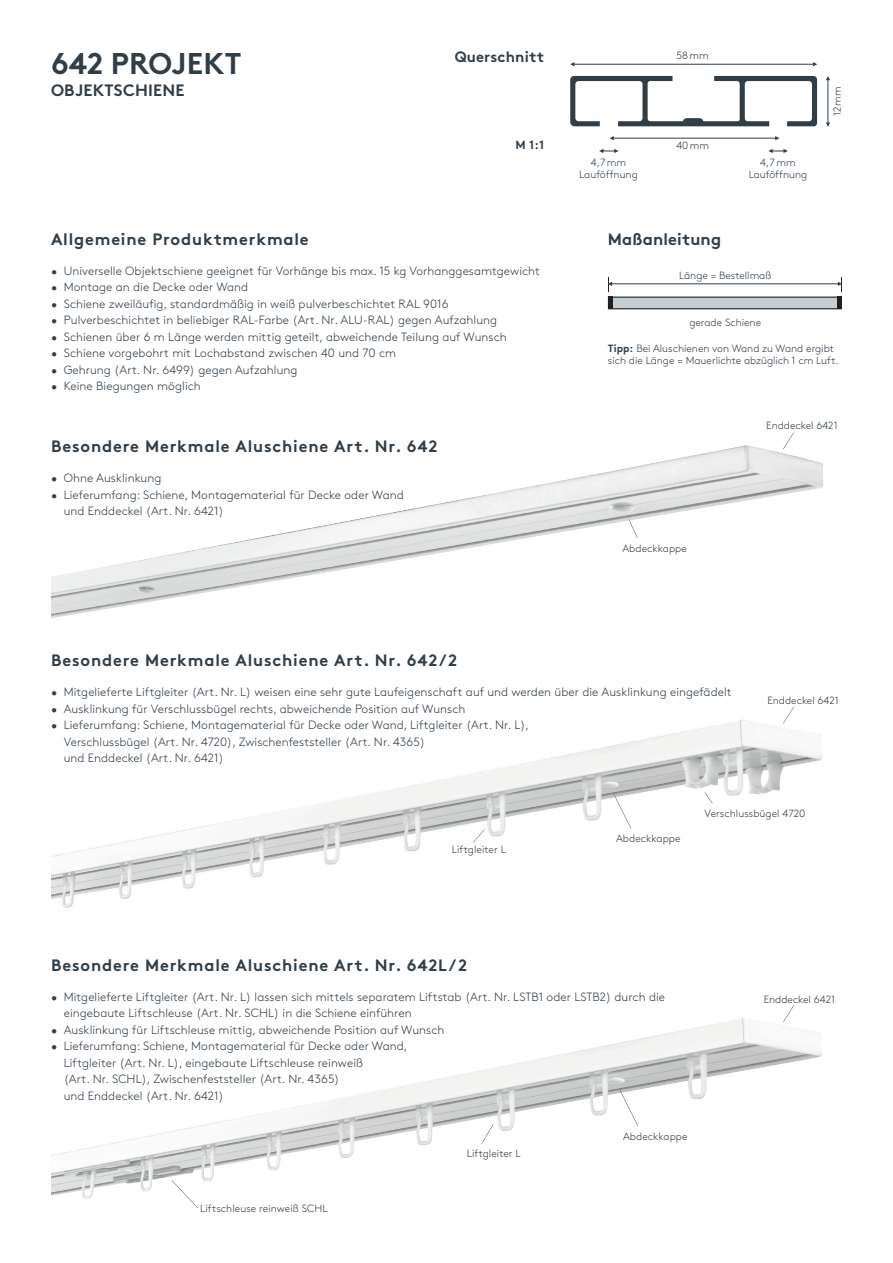
<style>
.page{position:relative;width:893px;height:1263px;background:#fff}
.page>*{position:absolute;margin:0;border:0;box-sizing:border-box;transform-origin:0 0}
.t1{font:700 30px "Brown Pro";letter-spacing:.005em;color:#313e48}
.t2{font:700 16.5px "Brown Pro";letter-spacing:.05em;color:#313e48}
.t3{font:700 16.5px "Brown Pro";letter-spacing:.01em;color:#313e48}
.t4{font:700 15px "Brown Pro";letter-spacing:.01em;color:#313e48}
.t5{font:300 12px/16.5px "Brown Pro";letter-spacing:.005em;color:#313e48}
.t6{font:700 12px "Brown Pro";color:#313e48}
.t7{font:300 10.5px/12px "Brown Pro";color:#313e48;text-align:center}
.s1{font-weight:700}
</style>
<div class="page">
<img style="left:51px;top:445px;width:772px;height:173px">
<svg style="left:783px;top:432px;width:11px;height:17px"></svg>
<svg style="left:629px;top:519px;width:8px;height:19px"></svg>
<img style="left:51px;top:719px;width:772px;height:189px">
<img style="left:783px;top:707px;width:11px;height:16px">
<img style="left:613px;top:792px;width:16px;height:33px">
<svg style="left:705px;top:792px;width:8px;height:11px"></svg>
<img style="left:473px;top:829px;width:11px;height:14px">
<img style="left:51px;top:1018px;width:771px;height:181px">
<svg style="left:783px;top:1005px;width:11px;height:17px"></svg>
<svg style="left:172px;top:1180px;width:26px;height:28px"></svg>
<svg style="left:620px;top:1090px;width:18px;height:36px"></svg>
<svg style="left:482px;top:1124px;width:12px;height:19px"></svg>
<svg style="left:608px;top:277px;width:4px;height:15px"></svg>
<div style="left:608px;top:297px;width:233px;height:12px;background:#c5ced3"></div>
<div style="left:608px;top:297px;width:234px;height:12px;border:1px solid #231f20"></div>
<div style="left:837px;top:297px;width:5px;height:12px;background:#231f20"></div>
<hr style="left:611px;top:283px;width:228px;height:1px;background:#313e48">
<svg style="left:838px;top:277px;width:4px;height:15px"></svg>
<hr style="left:608px;top:297px;width:4px;height:12px;background:#231f20">
<hr style="left:827px;top:80px;width:1px;height:43px;background:#313e48">
<svg style="left:826px;top:76px;width:4px;height:4px"></svg>
<svg style="left:826px;top:122px;width:4px;height:5px"></svg>
<hr style="left:574px;top:64px;width:239px;height:1px;background:#313e48">
<hr style="left:614px;top:138px;width:162px;height:1px;background:#313e48">
<svg style="left:813px;top:62px;width:4px;height:4px"></svg>
<svg style="left:775px;top:136px;width:4px;height:4px"></svg>
<svg style="left:610px;top:136px;width:4px;height:4px"></svg>
<svg style="left:768px;top:149px;width:20px;height:4px"></svg>
<svg style="left:599px;top:149px;width:19px;height:4px"></svg>
<svg style="left:570px;top:76px;width:247px;height:50px"></svg>
<h1 class="t1" style="left:51px;top:39px;width:192px">642 PROJEKT</h1>
<h2 class="t3" style="left:51px;top:77px;width:135px">OBJEKTSCHIENE</h2>
<p class="t4" style="left:455px;top:45px;width:91px">Querschnitt</p>
<p class="t6" style="left:516px;top:135px;width:30px">M 1:1</p>
<h2 class="t2" style="left:51px;top:225px;width:259px">Allgemeine Produktmerkmale</h2>
<p class="t5" style="left:51px;top:261px;width:490px">• Universelle Objektschiene geeignet für Vorhänge bis max. 15 kg Vorhanggesamtgewicht</p>
<p class="t5" style="left:51px;top:278px;width:199px">• Montage an die Decke oder Wand</p>
<p class="t5" style="left:51px;top:294px;width:399px">• Schiene zweiläufig, standardmäßig in weiß pulverbeschichtet RAL 9016</p>
<p class="t5" style="left:51px;top:311px;width:448px">• Pulverbeschichtet in beliebiger RAL-Farbe (Art. Nr. ALU-RAL) gegen Aufzahlung</p>
<p class="t5" style="left:51px;top:327px;width:457px">• Schienen über 6 m Länge werden mittig geteilt, abweichende Teilung auf Wunsch</p>
<p class="t5" style="left:51px;top:344px;width:347px">• Schiene vorgebohrt mit Lochabstand zwischen 40 und 70 cm</p>
<p class="t5" style="left:51px;top:360px;width:248px">• Gehrung (Art. Nr. 6499) gegen Aufzahlung</p>
<p class="t5" style="left:51px;top:377px;width:151px">• Keine Biegungen möglich</p>
<h2 class="t2" style="left:51px;top:433px;width:388px">Besondere Merkmale Aluschiene Art. Nr. 642</h2>
<p class="t5" style="left:51px;top:469px;width:112px">• Ohne Ausklinkung</p>
<p class="t5" style="left:64px;top:485px;width:341px;text-indent:-13px">• Lieferumfang: Schiene, Montagematerial für Decke oder Wand und Enddeckel (Art. Nr. 6421)</p>
<p class="t7" style="left:677px;top:49px;width:34px">58 mm</p>
<p class="t7" style="left:579px;top:156px;width:60px">4,7 mm<br>Lauföffnung</p>
<p class="t7" style="left:676px;top:138px;width:34px">40 mm</p>
<p class="t7" style="left:749px;top:156px;width:60px">4,7 mm<br>Lauföffnung</p>
<h2 class="t3" style="left:608px;top:225px;width:115px">Maßanleitung</h2>
<p class="t7" style="left:679px;top:269px;width:94px">Länge = Bestellmaß</p>
<p class="t7" style="left:689px;top:315px;width:73px">gerade Schiene</p>
<p class="t7" style="left:830px;top:116px;width:31px;rotate:-90deg">12 mm</p>
<p class="t7" style="left:608px;top:342px;width:232px;text-align:left"><span class="s1">Tipp:</span> Bei Aluschienen von Wand zu Wand ergibt sich die Länge = Mauerlichte abzüglich 1 cm Luft.</p>
<p class="t7" style="left:622px;top:541px;width:66px">Abdeckkappe</p>
<p class="t7" style="left:766px;top:418px;width:73px">Enddeckel 6421</p>
<h2 class="t2" style="left:51px;top:647px;width:408px">Besondere Merkmale Aluschiene Art. Nr. 642/2</h2>
<p class="t5" style="left:51px;top:683px;width:682px">• Mitgelieferte Liftgleiter (Art. Nr. L) weisen eine sehr gute Laufeigenschaft auf und werden über die Ausklinkung eingefädelt</p>
<p class="t5" style="left:51px;top:700px;width:416px">• Ausklinkung für Verschlussbügel rechts, abweichende Position auf Wunsch</p>
<p class="t5" style="left:64px;top:716px;width:467px;text-indent:-13px">• Lieferumfang: Schiene, Montagematerial für Decke oder Wand, Liftgleiter (Art. Nr. L),<br>Verschlussbügel (Art. Nr. 4720), Zwischenfeststeller (Art. Nr. 4365)<br>und Enddeckel (Art. Nr. 6421)</p>
<p class="t7" style="left:767px;top:694px;width:73px">Enddeckel 6421</p>
<p class="t7" style="left:452px;top:843px;width:56px">Liftgleiter L</p>
<p class="t7" style="left:616px;top:832px;width:66px">Abdeckkappe</p>
<p class="t7" style="left:705px;top:806px;width:102px">Verschlussbügel 4720</p>
<h2 class="t2" style="left:51px;top:951px;width:418px">Besondere Merkmale Aluschiene Art. Nr. 642L/2</h2>
<p class="t5" style="left:64px;top:987px;width:603px;text-indent:-13px">• Mitgelieferte Liftgleiter (Art. Nr. L) lassen sich mittels separatem Liftstab (Art. Nr. LSTB1 oder LSTB2) durch die eingebaute Liftschleuse (Art. Nr. SCHL) in die Schiene einführen</p>
<p class="t5" style="left:51px;top:1020px;width:395px">• Ausklinkung für Liftschleuse mittig, abweichende Position auf Wunsch</p>
<p class="t5" style="left:64px;top:1037px;width:345px;text-indent:-13px">• Lieferumfang: Schiene, Montagematerial für Decke oder Wand, Liftgleiter (Art. Nr. L), eingebaute Liftschleuse reinweiß<br>(Art. Nr. SCHL), Zwischenfeststeller (Art. Nr. 4365)<br>und Enddeckel (Art. Nr. 6421)</p>
<p class="t7" style="left:200px;top:1201px;width:129px">Liftschleuse reinweiß SCHL</p>
<p class="t7" style="left:467px;top:1147px;width:56px">Liftgleiter L</p>
<p class="t7" style="left:623px;top:1129px;width:66px">Abdeckkappe</p>
<p class="t7" style="left:764px;top:992px;width:73px">Enddeckel 6421</p>
</div>
